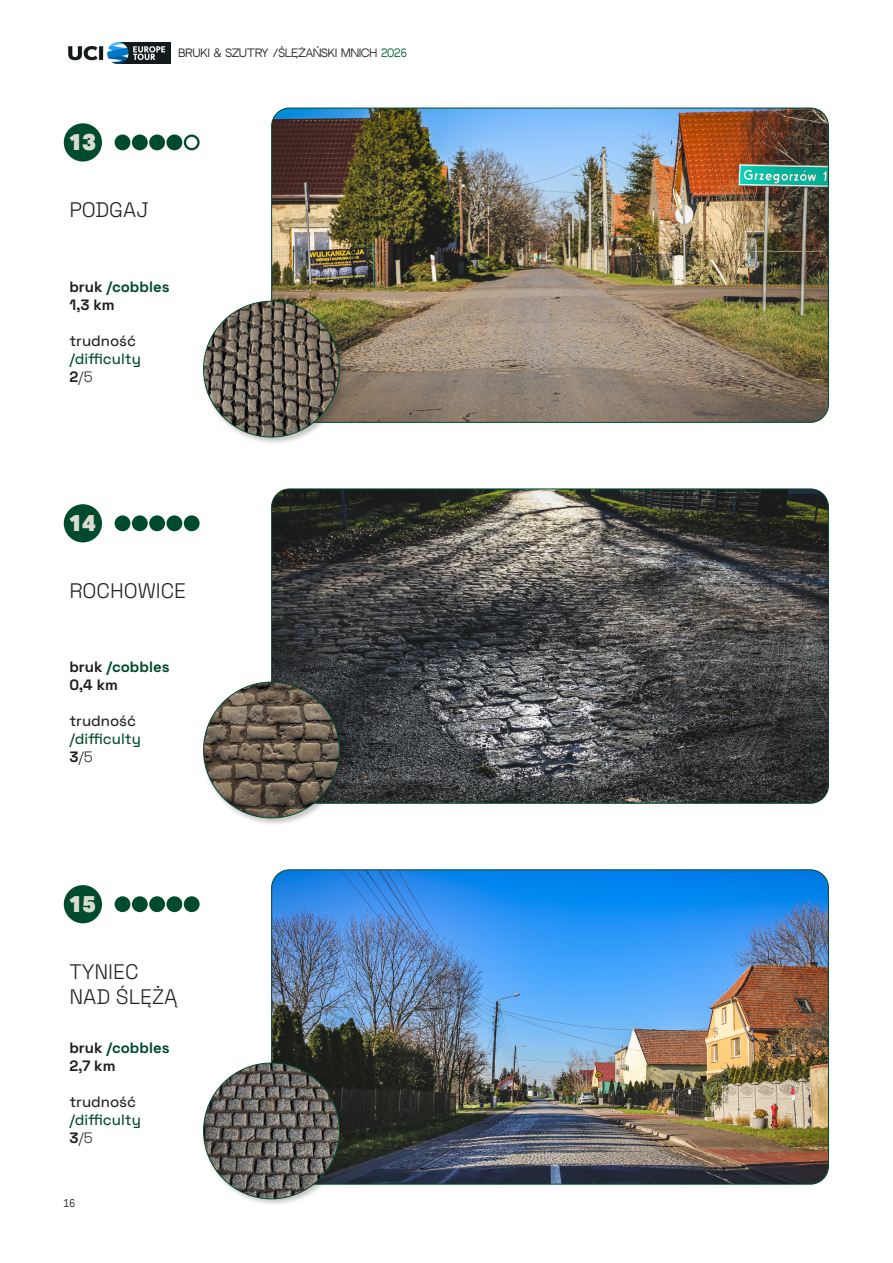
<style>
.page{position:relative;width:893px;height:1263px;background:#fff}
.page>*{position:absolute;margin:0;border:0;box-sizing:border-box;transform-origin:0 0}
.t1{font:900 23.1px "Aktiv Grotesk";color:#d9ddcf}
.t2{font:300 21px/25.2px "Space Grotesk";color:#231f20}
.t3{font:500 15px/18px "Space Grotesk";color:#004b2d}
.t4{font:700 15px/18px "Space Grotesk";color:#231f20}
.t5{font:10.5px "Neutral Face";color:#231f20}
.t6{font:9.75px "Neutral Face";color:#231f20}
.s1{color:#00652e}
.s2{color:#004b2d}
.s3{color:#231f20}
.s4{font-weight:700;color:#231f20}
.s5{font-weight:300;color:#231f20}
</style>
<div class="page">
<img style="left:68px;top:43px;width:103px;height:21px">
<div style="left:64px;top:123px;width:38px;height:39px;background:#004b2d;border-radius:50%"></div>
<div style="left:115px;top:135px;width:15px;height:15px;background:#004b2d;border-radius:50%"></div>
<div style="left:132px;top:135px;width:16px;height:15px;background:#004b2d;border-radius:50%"></div>
<div style="left:150px;top:136px;width:14px;height:13px;background:#004b2d;border-radius:50%"></div>
<div style="left:149px;top:135px;width:16px;height:15px;border:2px solid #004b2d;border-radius:50%"></div>
<div style="left:168px;top:136px;width:13px;height:13px;background:#004b2d;border-radius:50%"></div>
<div style="left:166px;top:135px;width:16px;height:15px;border:2px solid #004b2d;border-radius:50%"></div>
<svg style="left:185px;top:136px;width:13px;height:13px"></svg>
<div style="left:184px;top:135px;width:16px;height:15px;border:2px solid #004b2d;border-radius:50%"></div>
<img style="left:272px;top:108px;width:556px;height:314px">
<div style="left:201px;top:299px;width:146px;height:146px;background:#231f20;opacity:.26"></div>
<img style="left:204px;top:301px;width:135px;height:136px;border-radius:68px">
<div style="left:64px;top:504px;width:38px;height:38px;background:#004b2d;border-radius:50%"></div>
<div style="left:115px;top:515px;width:15px;height:16px;background:#004b2d;border-radius:50%"></div>
<div style="left:132px;top:515px;width:16px;height:16px;background:#004b2d;border-radius:50%"></div>
<div style="left:150px;top:517px;width:14px;height:13px;background:#004b2d;border-radius:50%"></div>
<div style="left:149px;top:515px;width:16px;height:16px;border:2px solid #004b2d;border-radius:50%"></div>
<div style="left:168px;top:517px;width:13px;height:13px;background:#004b2d;border-radius:50%"></div>
<div style="left:166px;top:515px;width:16px;height:16px;border:2px solid #004b2d;border-radius:50%"></div>
<div style="left:185px;top:517px;width:13px;height:13px;background:#004b2d;border-radius:50%"></div>
<div style="left:184px;top:515px;width:16px;height:16px;border:2px solid #004b2d;border-radius:50%"></div>
<img style="left:272px;top:489px;width:556px;height:313px">
<div style="left:201px;top:680px;width:146px;height:146px;background:#231f20;opacity:.26"></div>
<img style="left:204px;top:682px;width:135px;height:136px;border-radius:68px">
<div style="left:64px;top:885px;width:38px;height:38px;background:#004b2d;border-radius:50%"></div>
<div style="left:115px;top:896px;width:15px;height:16px;background:#004b2d;border-radius:50%"></div>
<div style="left:132px;top:896px;width:16px;height:16px;background:#004b2d;border-radius:50%"></div>
<div style="left:150px;top:897px;width:14px;height:14px;background:#004b2d;border-radius:50%"></div>
<div style="left:149px;top:896px;width:16px;height:16px;border:2px solid #004b2d;border-radius:50%"></div>
<div style="left:168px;top:897px;width:13px;height:14px;background:#004b2d;border-radius:50%"></div>
<div style="left:166px;top:896px;width:16px;height:16px;border:2px solid #004b2d;border-radius:50%"></div>
<div style="left:185px;top:897px;width:13px;height:14px;background:#004b2d;border-radius:50%"></div>
<div style="left:184px;top:896px;width:16px;height:16px;border:2px solid #004b2d;border-radius:50%"></div>
<img style="left:273px;top:871px;width:555px;height:313px">
<div style="left:201px;top:1061px;width:146px;height:146px;background:#231f20;opacity:.26"></div>
<img style="left:204px;top:1063px;width:135px;height:136px;border-radius:68px">
<p class="t5" style="left:179px;top:46px;width:149px">BRUKI &amp; SZUTRY /ŚLĘŻAŃSKI</p>
<p class="t5" style="left:341px;top:46px;width:67px">MNICH <span class="s1">2026</span></p>
<p class="t1" style="left:69px;top:129px;width:29px">13</p>
<p class="t2" style="left:69px;top:196px;width:81px">PODGAJ</p>
<p class="t4" style="left:69px;top:276px;width:102px">bruk <span class="s2">/cobbles<br></span>1,3 km</p>
<p class="t3" style="left:69px;top:330px;width:73px"><span class="s3">trudność </span>/difficulty<br><span class="s4">2</span><span class="s5">/5</span></p>
<p class="t1" style="left:69px;top:510px;width:29px">14</p>
<p class="t2" style="left:69px;top:577px;width:118px">ROCHOWICE</p>
<p class="t4" style="left:69px;top:657px;width:102px">bruk <span class="s2">/cobbles<br></span>0,4 km</p>
<p class="t3" style="left:69px;top:711px;width:73px"><span class="s3">trudność </span>/difficulty<br><span class="s4">3</span><span class="s5">/5</span></p>
<p class="t1" style="left:69px;top:890px;width:29px">15</p>
<p class="t2" style="left:69px;top:957px;width:110px">TYNIEC<br>NAD ŚLĘŻĄ</p>
<p class="t4" style="left:69px;top:1038px;width:102px">bruk <span class="s2">/cobbles<br></span>2,7 km</p>
<p class="t3" style="left:69px;top:1092px;width:73px"><span class="s3">trudność </span>/difficulty<br><span class="s4">3</span><span class="s5">/5</span></p>
<p class="t6" style="left:64px;top:1197px;width:13px">16</p>
</div>
